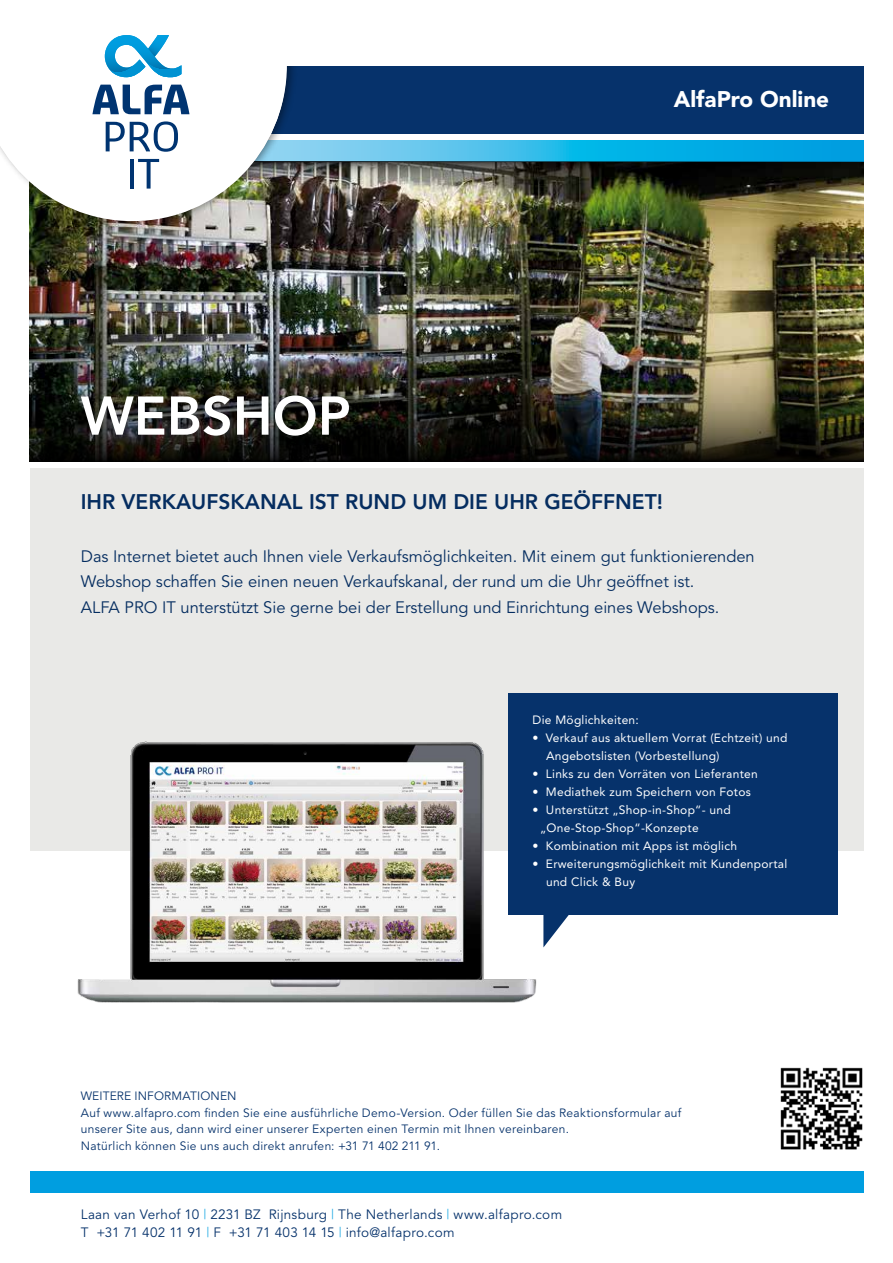
<style>
.page{position:relative;width:893px;height:1263px;background:#fff}
.page>*{position:absolute;margin:0;border:0;box-sizing:border-box;transform-origin:0 0}
.t1{font:800 54px "Avenir";color:#fff}
.t2{font:900 22.5px "Avenir";color:#fff}
.t3{font:800 21px "Avenir";color:#06326b}
.t4{font:16.5px/25.5px "Avenir";color:#06326b}
.t5{font:13.5px/18.8px "Avenir";letter-spacing:.02em;color:#06326b}
.t6{font:12px/18px "Avenir";letter-spacing:.02em;color:#fff}
.t7{font:12px/16.5px "Avenir";letter-spacing:.025em;color:#06326b}
.s1{font-weight:300;color:#009ee0}
</style>
<div class="page">
<img style="left:30px;top:195px;width:833px;height:138px">
<div style="left:30px;top:468px;width:833px;height:382px;background:#e9e9e7"></div>
<img style="left:30px;top:333px;width:833px;height:128px">
<div style="left:508px;top:693px;width:330px;height:222px;background:#06326b"></div>
<svg style="left:560px;top:915px;width:9px;height:11px"></svg>
<img style="left:780px;top:1067px;width:83px;height:83px">
<img style="left:30px;top:741px;width:530px;height:262px">
<div style="left:137px;top:66px;width:726px;height:68px;background:#06326b"></div>
<svg style="left:298px;top:140px;width:565px;height:22px;background:#2cb3e2"></svg>
<div style="left:30px;top:1171px;width:833px;height:21px;background:#009ee0"></div>
<img style="left:298px;top:162px;width:565px;height:33px">
<div style="left:0;top:0;width:298px;height:228px;background:#000;opacity:.44"></div>
<svg style="left:0;top:0;width:286px;height:221px"></svg>
<svg style="left:92px;top:85px;width:97px;height:29px"></svg>
<svg style="left:106px;top:121px;width:72px;height:31px"></svg>
<hr style="left:130px;top:159px;width:4px;height:30px;background:#003471">
<svg style="left:138px;top:159px;width:21px;height:30px"></svg>
<svg style="left:105px;top:35px;width:76px;height:42px"></svg>
<div style="left:234px;top:0;width:659px;height:66px;background:#fff"></div>
<h1 class="t1" style="left:81px;top:384px;width:271px">WEBSHOP</h1>
<h2 class="t2" style="left:674px;top:86px;width:157px">AlfaPro Online</h2>
<h3 class="t3" style="left:81px;top:489px;width:584px">IHR VERKAUFSKANAL IST RUND UM DIE UHR GEÖFFNET!</h3>
<p class="t4" style="left:81px;top:544px;width:675px">Das Internet bietet auch Ihnen viele Verkaufsmöglichkeiten. Mit einem gut funktionierenden<br>Webshop schaffen Sie einen neuen Verkaufskanal, der rund um die Uhr geöffnet ist.<br>ALFA PRO IT unterstützt Sie gerne bei der Erstellung und Einrichtung eines Webshops.</p>
<p class="t6" style="left:533px;top:710px;width:108px">Die Möglichkeiten:</p>
<p class="t6" style="left:546px;top:728px;width:243px;text-indent:-14px">• Verkauf aus aktuellem Vorrat (Echtzeit) und<br>Angebotslisten (Vorbestellung)</p>
<p class="t6" style="left:533px;top:764px;width:227px">• Links zu den Vorräten von Lieferanten</p>
<p class="t6" style="left:533px;top:782px;width:220px">• Mediathek zum Speichern von Fotos</p>
<p class="t6" style="left:540px;top:800px;width:192px;text-indent:-8px">• Unterstützt „Shop-in-Shop“- und „One-Stop-Shop“-Konzepte</p>
<p class="t6" style="left:533px;top:836px;width:206px">• Kombination mit Apps ist möglich</p>
<p class="t6" style="left:546px;top:854px;width:243px;text-indent:-14px">• Erweiterungsmöglichkeit mit Kundenportal und Click &amp; Buy</p>
<p class="t7" style="left:81px;top:1088px;width:602px">WEITERE INFORMATIONEN<br>Auf www.alfapro.com finden Sie eine ausführliche Demo-Version. Oder füllen Sie das Reaktionsformular auf unserer Site aus, dann wird einer unserer Experten einen Termin mit Ihnen vereinbaren.<br>Natürlich können Sie uns auch direkt anrufen: +31 71 402 211 91.</p>
<p class="t5" style="left:81px;top:1205px;width:483px">Laan van Verhof 10 <span class="s1">|</span> 2231 BZ Rijnsburg <span class="s1">|</span> The Netherlands <span class="s1">|</span> www.alfapro.com<br>T +31 71 402 11 91 <span class="s1">|</span> F +31 71 403 14 15 <span class="s1">|</span> info@alfapro.com</p>
</div>
